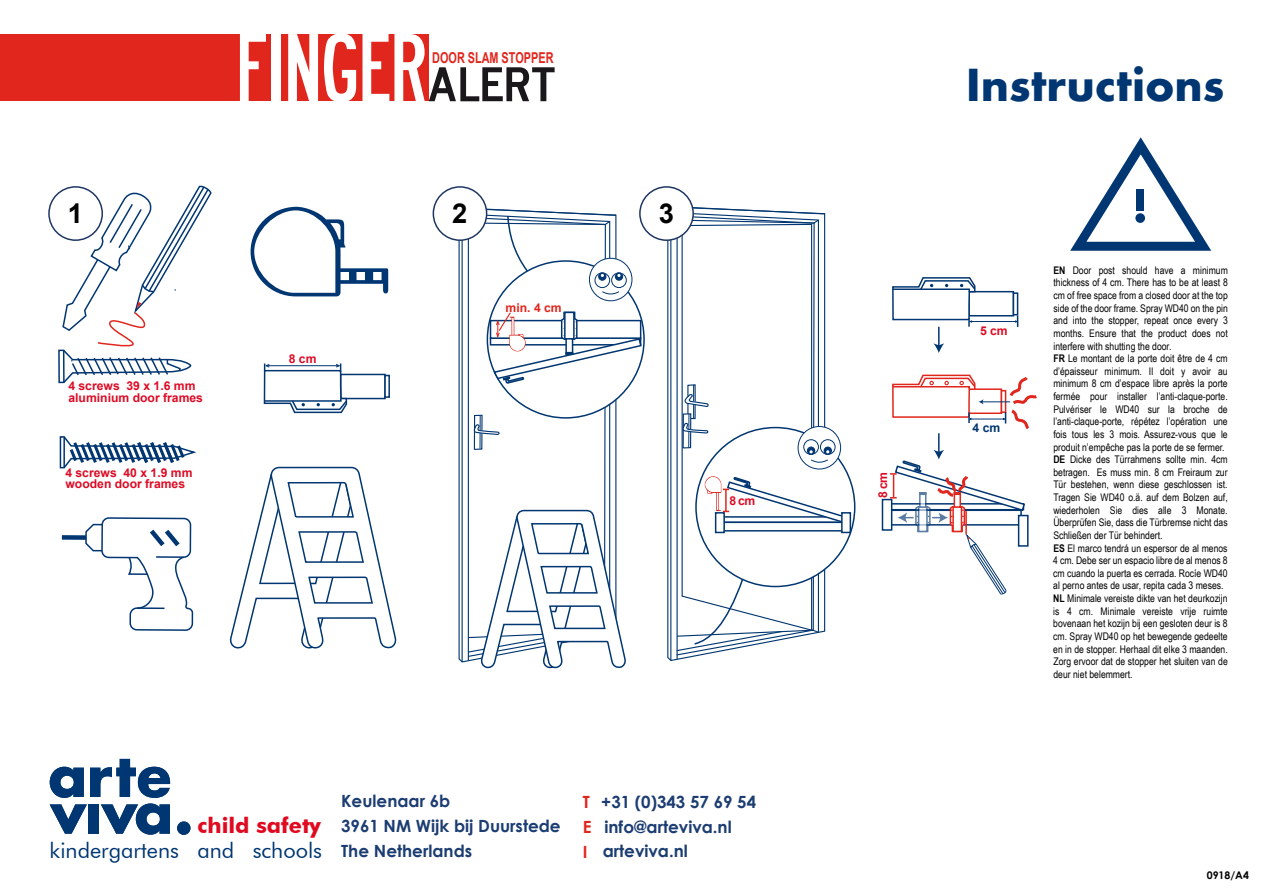
<style>
.page{position:relative;width:1263px;height:893px;background:#fff}
.page>*{position:absolute;margin:0;border:0;box-sizing:border-box;transform-origin:0 0}
.t1{font:700 48.45px "Futura PT";color:#003671}
.t2{font:700 27.45px "Arial";color:#010101}
.t3{font:700 27.3px "Arial";color:#010101}
.t4{font:21.6px "Futura BT";color:#003671}
.t5{font:700 21.6px "Futura BT";color:#df0a1f}
.t6{font:700 16.8px/25.2px "Century Gothic";color:#1c3d72}
.t7{font:700 15px "Arial";color:#e1261d;scale:.72 1}
.t8{font:700 12.15px "Arial";color:#dd0b24}
.t9{font:700 12.15px "Arial";color:#e1261d}
.t10{font:700 12.15px "Arial";color:#003671}
.t11{font:10.5px/12.6px "Arial Narrow";color:#010101}
.t12{font:700 10.5px "Century Gothic";color:#010101}
.s1{color:#e1261d}
.s2{font-weight:700}
</style>
<div class="page">
<svg style="left:461px;top:214px;width:156px;height:449px"></svg>
<div style="left:487px;top:261px;width:157px;height:157px;background:#fff;border-radius:50%"></div>
<svg style="left:490px;top:339px;width:2px;height:7px"></svg>
<svg style="left:589px;top:258px;width:43px;height:43px"></svg>
<div style="left:589px;top:258px;width:43px;height:43px;border:1px solid #003671;border-radius:50%"></div>
<svg style="left:612px;top:273px;width:14px;height:15px"></svg>
<div style="left:611px;top:273px;width:16px;height:15px;border:1px solid #003671;border-radius:50%"></div>
<div style="left:595px;top:273px;width:15px;height:15px;background:#fff;border-radius:50%"></div>
<div style="left:595px;top:273px;width:15px;height:15px;border:1px solid #003671;border-radius:50%"></div>
<div style="left:615px;top:273px;width:8px;height:8px;border:1px solid #003671;border-radius:50%"></div>
<div style="left:599px;top:273px;width:7px;height:7px;background:#003671;border-radius:50%"></div>
<div style="left:598px;top:273px;width:8px;height:8px;border:1px solid #003671;border-radius:50%"></div>
<svg style="left:602px;top:291px;width:18px;height:4px"></svg>
<svg style="left:467px;top:509px;width:159px;height:160px"></svg>
<svg style="left:458px;top:203px;width:153px;height:74px"></svg>
<div style="left:0;top:34px;width:429px;height:67px;background:#e1261d"></div>
<svg style="left:240px;top:34px;width:26px;height:67px"></svg>
<div style="left:271px;top:34px;width:10px;height:68px;background:#fff"></div>
<svg style="left:288px;top:34px;width:30px;height:67px"></svg>
<svg style="left:324px;top:34px;width:32px;height:67px"></svg>
<svg style="left:362px;top:34px;width:193px;height:68px"></svg>
<div style="left:882px;top:499px;width:10px;height:32px;background:#fff;border:2px solid #003671"></div>
<svg style="left:101px;top:517px;width:93px;height:114px"></svg>
<svg style="left:85px;top:523px;width:19px;height:29px"></svg>
<div style="left:62px;top:535px;width:24px;height:5px;background:#003671"></div>
<svg style="left:127px;top:525px;width:57px;height:51px"></svg>
<hr style="left:137px;top:607px;width:28px;height:2px;background:#003671">
<svg style="left:59px;top:436px;width:138px;height:33px"></svg>
<svg style="left:387px;top:375px;width:3px;height:23px"></svg>
<svg style="left:263px;top:363px;width:124px;height:51px"></svg>
<svg style="left:230px;top:466px;width:167px;height:183px"></svg>
<svg style="left:251px;top:206px;width:137px;height:90px"></svg>
<div style="left:349px;top:270px;width:8px;height:12px;background:#003671"></div>
<svg style="left:57px;top:185px;width:155px;height:199px"></svg>
<svg style="left:892px;top:277px;width:127px;height:76px"></svg>
<div style="left:49px;top:187px;width:53px;height:53px;background:#fff;border-radius:50%"></div>
<div style="left:48px;top:186px;width:55px;height:55px;border:2px solid #1e3662;border-radius:50%"></div>
<div style="left:433px;top:187px;width:54px;height:53px;background:#fff;border-radius:50%"></div>
<div style="left:433px;top:186px;width:54px;height:55px;border:2px solid #1e3662;border-radius:50%"></div>
<svg style="left:1070px;top:137px;width:142px;height:114px"></svg>
<div style="left:1136px;top:190px;width:8px;height:21px;background:#003671"></div>
<div style="left:1135px;top:213px;width:10px;height:10px;background:#003671;border-radius:50%"></div>
<svg style="left:670px;top:207px;width:156px;height:454px"></svg>
<svg style="left:675px;top:577px;width:144px;height:79px"></svg>
<div style="left:696px;top:428px;width:159px;height:158px;background:#fff;border-radius:50%"></div>
<div style="left:798px;top:426px;width:43px;height:43px;background:#fff;border-radius:50%"></div>
<div style="left:798px;top:426px;width:43px;height:43px;border:1px solid #003671;border-radius:50%"></div>
<svg style="left:804px;top:440px;width:14px;height:14px"></svg>
<div style="left:803px;top:439px;width:16px;height:16px;border:1px solid #003671;border-radius:50%"></div>
<svg style="left:820px;top:440px;width:15px;height:14px"></svg>
<div style="left:820px;top:439px;width:15px;height:16px;border:1px solid #003671;border-radius:50%"></div>
<svg style="left:807px;top:447px;width:8px;height:7px"></svg>
<div style="left:807px;top:447px;width:8px;height:8px;border:1px solid #003671;border-radius:50%"></div>
<div style="left:824px;top:447px;width:8px;height:8px;border:1px solid #003671;border-radius:50%"></div>
<svg style="left:811px;top:459px;width:17px;height:4px"></svg>
<div style="left:723px;top:522px;width:124px;height:10px;background:#fff;border:2px solid #003671"></div>
<div style="left:715px;top:512px;width:10px;height:21px;background:#fff;border:2px solid #003671"></div>
<div style="left:841px;top:512px;width:10px;height:21px;background:#fff;border:2px solid #003671"></div>
<svg style="left:890px;top:374px;width:147px;height:221px"></svg>
<svg style="left:492px;top:311px;width:150px;height:73px"></svg>
<svg style="left:705px;top:475px;width:143px;height:50px"></svg>
<div style="left:640px;top:187px;width:53px;height:53px;background:#fff;border-radius:50%"></div>
<div style="left:639px;top:186px;width:55px;height:55px;border:2px solid #1e3662;border-radius:50%"></div>
<svg style="left:50px;top:759px;width:120px;height:76px"></svg>
<div style="left:177px;top:821px;width:13px;height:14px;background:#003671;border-radius:50%"></div>
<h3 class="t7" style="left:432px;top:48px;width:170px">DOOR SLAM STOPPER</h3>
<h3 class="t3" style="left:68px;top:194px;width:17px">1</h3>
<h2 class="t2" style="left:452px;top:194px;width:17px">2</h2>
<p class="t8" style="left:68px;top:377px;width:129px">4 screws 39 x 1.6 mm</p>
<p class="t8" style="left:68px;top:389px;width:136px">aluminium door frames</p>
<p class="t8" style="left:65px;top:464px;width:129px">4 screws 40 x 1.9 mm</p>
<p class="t8" style="left:65px;top:475px;width:121px">wooden door frames</p>
<p class="t8" style="left:289px;top:350px;width:29px">8 cm</p>
<p class="t9" style="left:506px;top:299px;width:58px">min. 4 cm</p>
<h2 class="t2" style="left:659px;top:194px;width:17px">3</h2>
<p class="t8" style="left:729px;top:492px;width:27px">8 cm</p>
<h3 class="t6" style="left:341px;top:787px;width:221px">Keulenaar 6b<br>3961 NM Wijk bij Duurstede<br>The Netherlands</h3>
<h3 class="t6" style="left:583px;top:788px;width:175px"><span class="s1">T</span> +31 (0)343 57 69 54<br><span class="s1">E</span> info@arteviva.nl</h3>
<h3 class="t5" style="left:198px;top:812px;width:125px">child safety</h3>
<h3 class="t4" style="left:50px;top:837px;width:274px">kindergartens and schools</h3>
<h3 class="t6" style="left:583px;top:838px;width:106px"><span class="s1">I</span> arteviva.nl</h3>
<p class="t8" style="left:874px;top:498px;width:27px;rotate:-90deg">8 cm</p>
<h1 class="t1" style="left:966px;top:54px;width:260px">Instructions</h1>
<p class="t8" style="left:980px;top:322px;width:29px">5 cm</p>
<p class="t10" style="left:972px;top:419px;width:29px">4 cm</p>
<p class="t11" style="left:1053px;top:263px;width:176px"><span class="s2">EN</span> Door post should have a minimum thickness of 4 cm. There has to be at least 8 cm of free space from a closed door at the top side of the door frame. Spray WD40 on the pin and into the stopper, repeat once every 3 months. Ensure that the product does not interfere with shutting the door.<br><span class="s2">FR</span> Le montant de la porte doit être de 4 cm d’épaisseur minimum. Il doit y avoir au minimum 8 cm d’espace libre après la porte fermée pour installer l’anti-claque-porte.<br>Pulvériser le WD40 sur la broche de l’anti-claque-porte, répétez l’opération une fois tous les 3 mois. Assurez-vous que le produit n’empêche pas la porte de se fermer.<br><span class="s2">DE</span> Dicke des Türrahmens sollte min. 4cm betragen. Es muss min. 8 cm Freiraum zur Tür bestehen, wenn diese geschlossen ist.<br>Tragen Sie WD40 o.ä. auf dem Bolzen auf, wiederholen Sie dies alle 3 Monate.<br>Überprüfen Sie, dass die Türbremse nicht das Schließen der Tür behindert.<br><span class="s2">ES</span> El marco tendrá un espersor de al menos 4 cm. Debe ser un espacio libre de al menos 8 cm cuando la puerta es cerrada. Rocíe WD40 al perno antes de usar, repita cada 3 meses.<br><span class="s2">NL</span> Minimale vereiste dikte van het deurkozijn is 4 cm. Minimale vereiste vrije ruimte bovenaan het kozijn bij een gesloten deur is 8 cm. Spray WD40 op het bewegende gedeelte en in de stopper. Herhaal dit elke 3 maanden.<br>Zorg ervoor dat de stopper het sluiten van de deur niet belemmert.</p>
<p class="t12" style="left:1207px;top:867px;width:44px">0918/A4</p>
</div>
